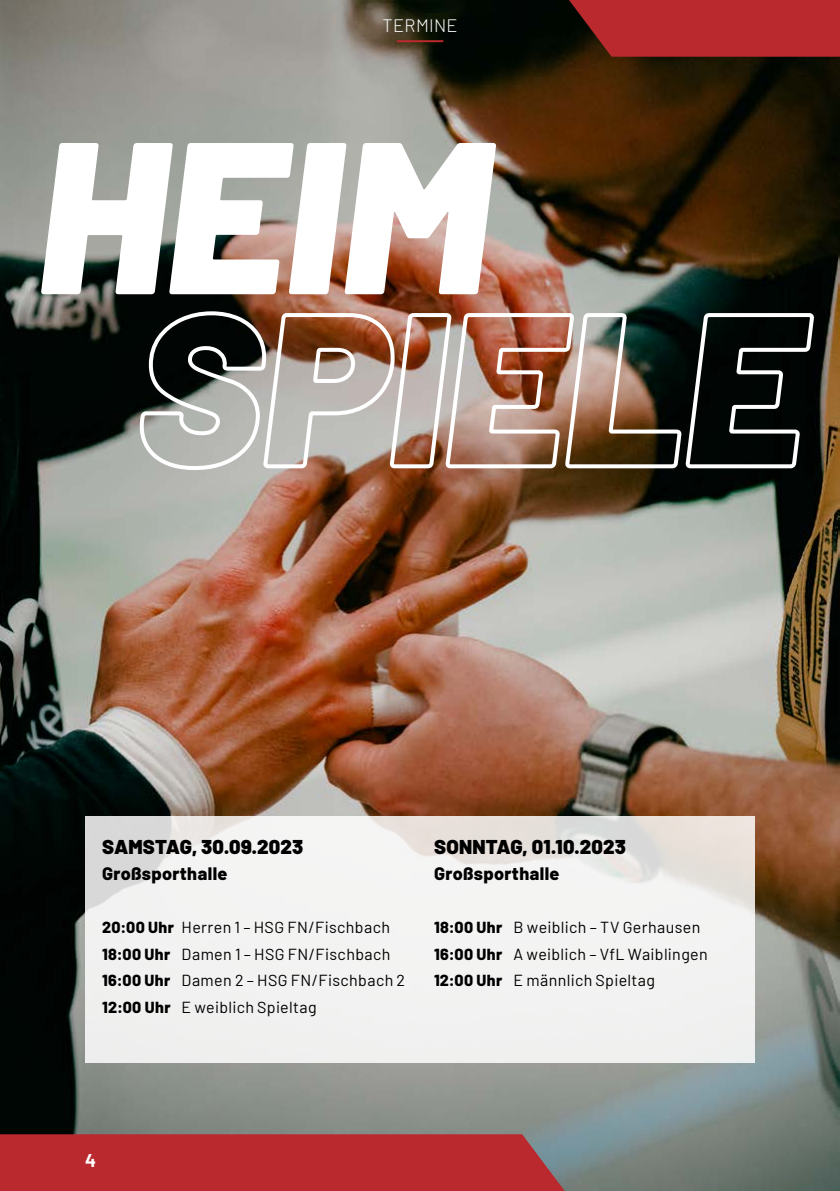
<style>
.page{position:relative;width:840px;height:1191px;background:#fff}
.page>*{position:absolute;margin:0;border:0;box-sizing:border-box;transform-origin:0 0}
.t1{font:italic 900 216px/172px "Barlow";color:#fff}
.t2{font:900 20px "Barlow";letter-spacing:.01em;color:#000}
.t3{font:800 18px "Barlow";letter-spacing:.02em;color:#000}
.t4{font:300 18px "Barlow";letter-spacing:.02em;color:#fff}
.t5{font:700 18px "Barlow";color:#fff}
.t6{font:16px/26.6px "Barlow";letter-spacing:.025em;color:#000}
.s1{font-weight:800}
</style>
<div class="page">
<img style="left:0;top:0;width:839px;height:1191px">
<div style="left:0;top:1134px;width:564px;height:57px;background:#ba292e"></div>
<svg style="left:568px;top:0;width:271px;height:57px"></svg>
<hr style="left:396px;top:40px;width:47px;height:2px;background:#ba292e">
<svg style="left:85px;top:816px;width:669px;height:246px;fill:#f1f2f1"></svg>
<p class="t4" style="left:382px;top:12px;width:77px">TERMINE</p>
<h1 class="t1" style="left:135px;top:115px;width:668px;text-indent:-98px">HEIM<br>SPIELE</h1>
<p class="t2" style="left:102px;top:832px;width:203px">SAMSTAG, 30.09.2023</p>
<p class="t3" style="left:102px;top:860px;width:127px">Großsporthalle</p>
<p class="t6" style="left:102px;top:912px;width:304px"><span class="s1">20:00 Uhr</span> Herren 1 – HSG FN/Fischbach <span class="s1">18:00 Uhr</span> Damen 1 – HSG FN/Fischbach <span class="s1">16:00 Uhr</span> Damen 2 – HSG FN/Fischbach 2<br><span class="s1">12:00 Uhr</span> E weiblich Spieltag</p>
<p class="t2" style="left:434px;top:832px;width:193px">SONNTAG, 01.10.2023</p>
<p class="t3" style="left:434px;top:860px;width:127px">Großsporthalle</p>
<p class="t6" style="left:434px;top:912px;width:275px"><span class="s1">18:00 Uhr</span> B weiblich – TV Gerhausen<br><span class="s1">16:00 Uhr</span> A weiblich – VfL Waiblingen<br><span class="s1">12:00 Uhr</span> E männlich Spieltag</p>
<p class="t5" style="left:85px;top:1146px;width:12px">4</p>
</div>
